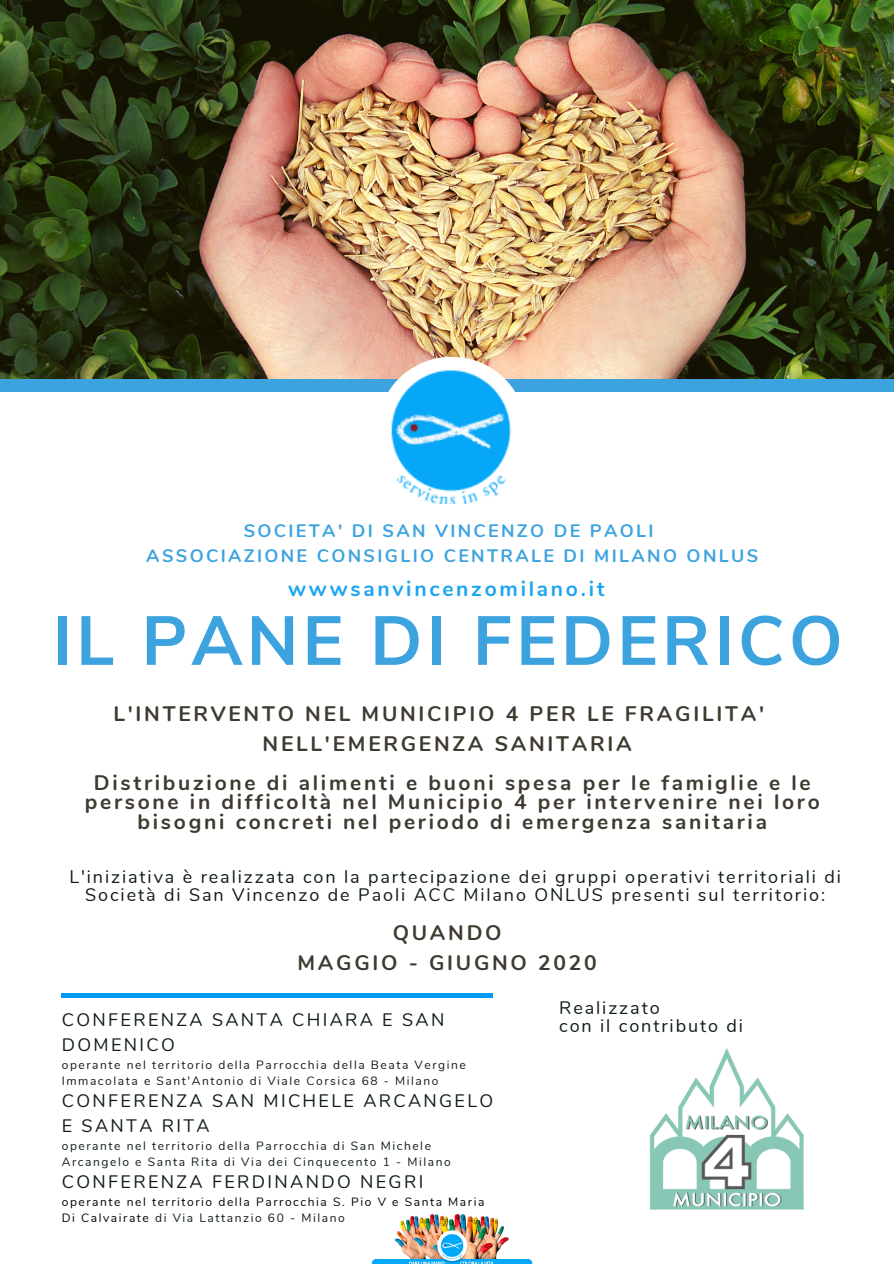
<style>
.page{position:relative;width:894px;height:1264px;background:#fff}
.page>*{position:absolute;margin:0;border:0;box-sizing:border-box;transform-origin:0 0}
.t1{font:700 69px "Nunito Sans";letter-spacing:.06em;color:#3da3df}
.t2{font:700 21px/29.2px "Nunito";letter-spacing:.13em;color:#3e3a2f;text-align:center}
.t3{font:700 21px "Nunito";letter-spacing:.13em;color:#1fa5f0}
.t4{font:18px/18px "Nunito";letter-spacing:.105em;color:#111b1e}
.t5{font:18px/24.8px "Nunito";letter-spacing:.13em;color:#111b1e}
.t6{font:700 18px/24.8px "Nunito";letter-spacing:.13em;color:#3da3df;text-align:center}
.t7{font:12px/15.8px "Nunito";letter-spacing:.13em;color:#111b1e}
.t8{font:12px/15.8px "Nunito";letter-spacing:.13em;color:#000}
.s1{color:#111b1e}
</style>
<div class="page">
<img style="left:0;top:0;width:893px;height:380px">
<hr style="left:61px;top:993px;width:431px;height:4px;background:#009cf7">
<div style="left:0;top:380px;width:893px;height:11px;background:#3da3df"></div>
<svg style="left:376px;top:357px;width:150px;height:35px"></svg>
<img style="left:389px;top:370px;width:134px;height:134px">
<img style="left:372px;top:1214px;width:161px;height:49px">
<img style="left:649px;top:1048px;width:155px;height:162px">
<p class="t6" style="left:146px;top:518px;width:613px">SOCIETA' DI SAN VINCENZO DE PAOLI<br>ASSOCIAZIONE CONSIGLIO CENTRALE DI MILANO ONLUS</p>
<p class="t3" style="left:288px;top:574px;width:318px">wwwsanvincenzomilano.it</p>
<h1 class="t1" style="left:53px;top:595px;width:791px">IL PANE DI FEDERICO</h1>
<p class="t2" style="left:262px;top:699px;width:503px;text-align:left;text-indent:-149px">L'INTERVENTO NEL MUNICIPIO 4 PER LE FRAGILITA'<br>NELL'EMERGENZA SANITARIA</p>
<p class="t2" style="left:85px;top:773px;width:736px;line-height:19.2px">Distribuzione di alimenti e buoni spesa per le famiglie e le persone in difficoltà nel Municipio 4 per intervenire nei loro bisogni concreti nel periodo di emergenza sanitaria</p>
<p class="t4" style="left:69px;top:868px;width:772px;text-align:center">L'iniziativa è realizzata con la partecipazione dei gruppi operativi territoriali di<br>Società di San Vincenzo de Paoli ACC Milano ONLUS presenti sul territorio:</p>
<p class="t2" style="left:297px;top:918px;width:301px">QUANDO<br>MAGGIO - GIUGNO 2020</p>
<p class="t5" style="left:62px;top:1007px;width:384px">CONFERENZA SANTA CHIARA E SAN<br>DOMENICO</p>
<p class="t7" style="left:62px;top:1056px;width:405px">operante nel territorio della Parrocchia della Beata Vergine<br>Immacolata e Sant'Antonio di Viale Corsica 68 - Milano</p>
<p class="t5" style="left:62px;top:1088px;width:433px">CONFERENZA SAN MICHELE ARCANGELO<br>E SANTA RITA</p>
<p class="t7" style="left:62px;top:1138px;width:390px">operante nel territorio della Parrocchia di San Michele<br>Arcangelo e Santa Rita di Via dei Cinquecento 1 - Milano</p>
<p class="t5" style="left:62px;top:1169px;width:363px">CONFERENZA FERDINANDO NEGRI</p>
<p class="t8" style="left:62px;top:1194px;width:424px">operante nel territorio della Parrocchia S. Pio V e Santa Maria<br>Di Calvairate <span class="s1">di Via Lattanzio 60 - Milano</span></p>
<p class="t4" style="left:559px;top:999px;width:185px">Realizzato<br>con il contributo di</p>
</div>
